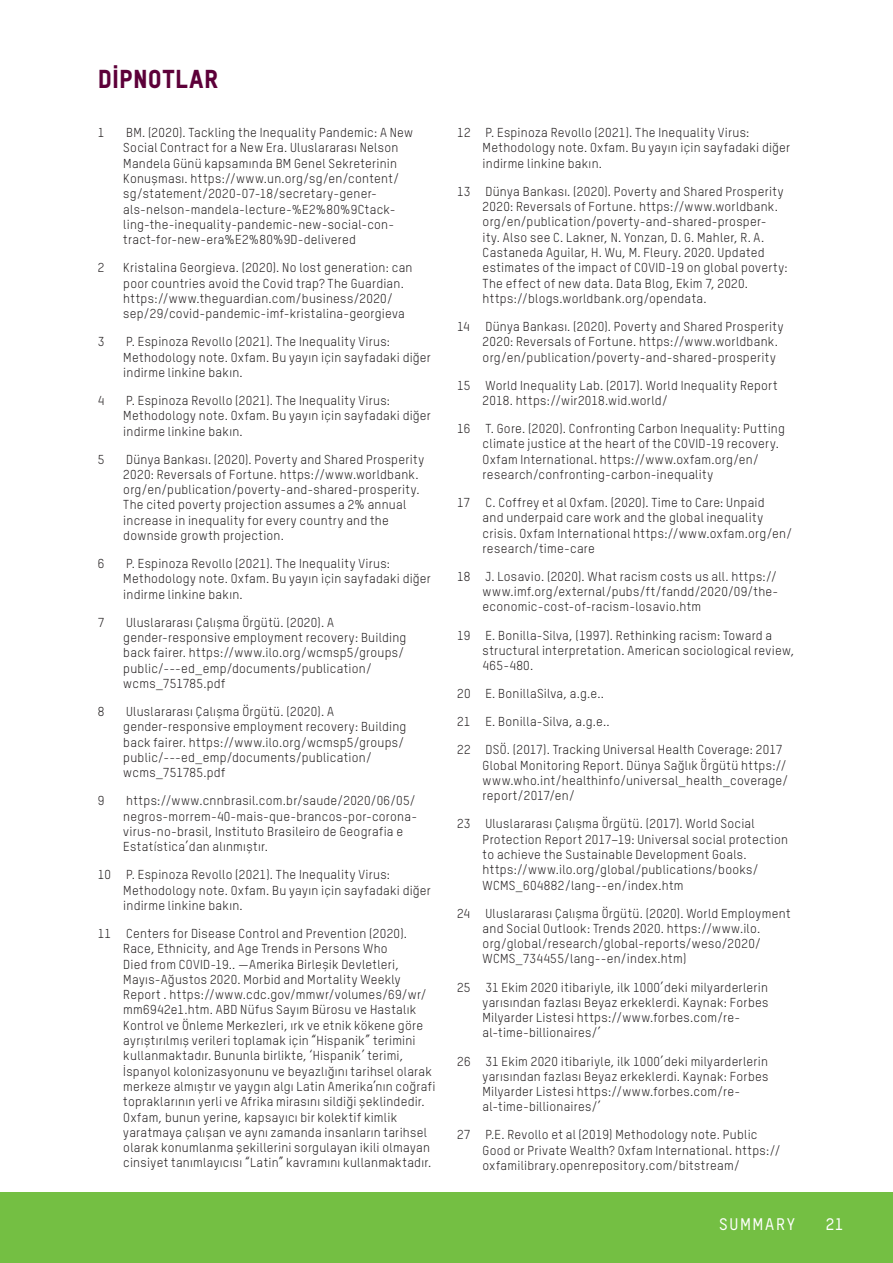
<style>
.page{position:relative;width:893px;height:1263px;background:#fff}
.page>*{position:absolute;margin:0;border:0;box-sizing:border-box;transform-origin:0 0}
.Header_2{font:25.5px "Oxfam TSTARPRO Headline";letter-spacing:.015em;color:#5d0039}
.t1{font:500 16.5px "Oxfam TSTARPRO";letter-spacing:.095em;color:#fff}
.Endnotes{font:12.75px/15.3px "Oxfam TSTARPRO";letter-spacing:.02em;color:#231f20}
</style>
<div class="page">
<div style="left:0;top:1192px;width:893px;height:71px;background:#74bf43"></div>
<p class="Header_2" style="left:98px;top:63px;width:122px">DİPNOTLAR</p>
<p class="Endnotes" style="left:98px;top:125px;width:8px">1</p>
<p class="Endnotes" style="left:123px;top:125px;width:291px">BM. (2020). Tackling the Inequality Pandemic: A New Social Contract for a New Era. Uluslararası Nelson Mandela Günü kapsamında BM Genel Sekreterinin Konuşması. https://www.un.org/sg/en/content/ sg/statement/2020-07-18/secretary-gener&shy;als-nelson-mandela-lecture-%E2%80%9Ctack&shy;ling-the-inequality-pandemic-new-social-con&shy;tract-for-new-era%E2%80%9D-delivered</p>
<p class="Endnotes" style="left:98px;top:260px;width:8px">2</p>
<p class="Endnotes" style="left:123px;top:260px;width:291px">Kristalina Georgieva. (2020). No lost generation: can poor countries avoid the Covid trap? The Guardian. https://www.theguardian.com/business/2020/ sep/29/covid-pandemic-imf-kristalina-georgieva</p>
<p class="Endnotes" style="left:98px;top:334px;width:8px">3</p>
<p class="Endnotes" style="left:123px;top:334px;width:309px">P. Espinoza Revollo (2021). The Inequality Virus:<br>Methodology note. Oxfam. Bu yayın için sayfadaki diğer indirme linkine bakın.</p>
<p class="Endnotes" style="left:98px;top:393px;width:8px">4</p>
<p class="Endnotes" style="left:123px;top:393px;width:309px">P. Espinoza Revollo (2021). The Inequality Virus:<br>Methodology note. Oxfam. Bu yayın için sayfadaki diğer indirme linkine bakın.</p>
<p class="Endnotes" style="left:98px;top:451px;width:8px">5</p>
<p class="Endnotes" style="left:123px;top:451px;width:302px">Dünya Bankası. (2020). Poverty and Shared Prosperity 2020: Reversals of Fortune. https://www.worldbank. org/en/publication/poverty-and-shared-prosperity.<br>The cited poverty projection assumes a 2% annual increase in inequality for every country and the downside growth projection.</p>
<p class="Endnotes" style="left:98px;top:556px;width:8px">6</p>
<p class="Endnotes" style="left:123px;top:556px;width:309px">P. Espinoza Revollo (2021). The Inequality Virus:<br>Methodology note. Oxfam. Bu yayın için sayfadaki diğer indirme linkine bakın.</p>
<p class="Endnotes" style="left:98px;top:614px;width:8px">7</p>
<p class="Endnotes" style="left:123px;top:614px;width:285px">Uluslararası Çalışma Örgütü. (2020). A gender-responsive employment recovery: Building back fairer. https://www.ilo.org/wcmsp5/groups/ public/---ed_emp/documents/publication/ wcms_751785.pdf</p>
<p class="Endnotes" style="left:98px;top:704px;width:8px">8</p>
<p class="Endnotes" style="left:123px;top:704px;width:285px">Uluslararası Çalışma Örgütü. (2020). A gender-responsive employment recovery: Building back fairer. https://www.ilo.org/wcmsp5/groups/ public/---ed_emp/documents/publication/ wcms_751785.pdf</p>
<p class="Endnotes" style="left:98px;top:793px;width:8px">9</p>
<p class="Endnotes" style="left:123px;top:793px;width:295px">https://www.cnnbrasil.com.br/saude/2020/06/05/ negros-morrem-40-mais-que-brancos-por-corona&shy;virus-no-brasil, Instituto Brasileiro de Geografia e Estatística’dan alınmıştır.</p>
<p class="Endnotes" style="left:123px;top:867px;width:309px;text-indent:-26px">10 P. Espinoza Revollo (2021). The Inequality Virus:<br>Methodology note. Oxfam. Bu yayın için sayfadaki diğer indirme linkine bakın.</p>
<p class="Endnotes" style="left:123px;top:926px;width:314px;text-indent:-26px">11 Centers for Disease Control and Prevention (2020).<br>Race, Ethnicity, and Age Trends in Persons Who<br>Died from COVID-19.. —Amerika Birleşik Devletleri, Mayıs-Ağustos 2020. Morbid and Mortality Weekly Report . https://www.cdc.gov/mmwr/volumes/69/wr/ mm6942e1.htm. ABD Nüfus Sayım Bürosu ve Hastalık Kontrol ve Önleme Merkezleri, ırk ve etnik kökene göre ayrıştırılmış verileri toplamak için “Hispanik” terimini kullanmaktadır. Bununla birlikte, ‘Hispanik’ terimi, İspanyol kolonizasyonunu ve beyazlığını tarihsel olarak merkeze almıştır ve yaygın algı Latin Amerika’nın coğrafi topraklarının yerli ve Afrika mirasını sildiği şeklindedir.<br>Oxfam, bunun yerine, kapsayıcı bir kolektif kimlik yaratmaya çalışan ve aynı zamanda insanların tarihsel olarak konumlanma şekillerini sorgulayan ikili olmayan cinsiyet tanımlayıcısı “Latin” kavramını kullanmaktadır.</p>
<p class="Endnotes" style="left:483px;top:125px;width:309px;text-indent:-26px">12 P. Espinoza Revollo (2021). The Inequality Virus:<br>Methodology note. Oxfam. Bu yayın için sayfadaki diğer indirme linkine bakın.</p>
<p class="Endnotes" style="left:483px;top:183px;width:307px;text-indent:-26px">13 Dünya Bankası. (2020). Poverty and Shared Prosperity 2020: Reversals of Fortune. https://www.worldbank. org/en/publication/poverty-and-shared-prosper-<br>ity. Also see C. Lakner, N. Yonzan, D. G. Mahler, R. A.<br>Castaneda Aguilar, H. Wu, M. Fleury. 2020. Updated estimates of the impact of COVID-19 on global poverty:<br>The effect of new data. Data Blog, Ekim 7, 2020. https://blogs.worldbank.org/opendata.</p>
<p class="Endnotes" style="left:483px;top:319px;width:302px;text-indent:-26px">14 Dünya Bankası. (2020). Poverty and Shared Prosperity<br>2020: Reversals of Fortune. https://www.worldbank. org/en/publication/poverty-and-shared-prosperity</p>
<p class="Endnotes" style="left:483px;top:377px;width:296px;text-indent:-26px">15 World Inequality Lab. (2017). World Inequality Report<br>2018. https://wir2018.wid.world/</p>
<p class="Endnotes" style="left:483px;top:421px;width:304px;text-indent:-26px">16 T. Gore. (2020). Confronting Carbon Inequality: Putting climate justice at the heart of the COVID-19 recovery.<br>Oxfam International. https://www.oxfam.org/en/ research/confronting-carbon-inequality</p>
<p class="Endnotes" style="left:483px;top:495px;width:311px;text-indent:-26px">17 C. Coffrey et al Oxfam. (2020). Time to Care: Unpaid<br>and underpaid care work and the global inequality crisis. Oxfam International https://www.oxfam.org/en/ research/time-care</p>
<p class="Endnotes" style="left:483px;top:569px;width:297px;text-align:justify;text-indent:-26px">18 J. Losavio. (2020). What racism costs us all. https:// www.imf.org/external/pubs/ft/fandd/2020/09/the&shy;economic-cost-of-racism-losavio.htm</p>
<p class="Endnotes" style="left:483px;top:627px;width:313px;text-indent:-26px">19 E. Bonilla-Silva, (1997). Rethinking racism: Toward a structural interpretation. American sociological review,<br>465-480.</p>
<p class="Endnotes" style="left:457px;top:686px;width:148px">20 E. BonillaSilva, a.g.e..</p>
<p class="Endnotes" style="left:457px;top:714px;width:154px">21 E. Bonilla-Silva, a.g.e..</p>
<p class="Endnotes" style="left:483px;top:742px;width:307px;text-indent:-26px">22 DSÖ. (2017). Tracking Universal Health Coverage: 2017<br>Global Monitoring Report. Dünya Sağlık Örgütü https:// www.who.int/healthinfo/universal_health_coverage/ report/2017/en/</p>
<p class="Endnotes" style="left:483px;top:816px;width:307px;text-indent:-26px">23 Uluslararası Çalışma Örgütü. (2017). World Social Protection Report 2017–19: Universal social protection to achieve the Sustainable Development Goals. https://www.ilo.org/global/publications/books/ WCMS_604882/lang--en/index.htm</p>
<p class="Endnotes" style="left:483px;top:905px;width:309px;text-indent:-26px">24 Uluslararası Çalışma Örgütü. (2020). World Employment and Social Outlook: Trends 2020. https://www.ilo. org/global/research/global-reports/weso/2020/ WCMS_734455/lang--en/index.htm)</p>
<p class="Endnotes" style="left:483px;top:979px;width:287px;text-indent:-26px">25 31 Ekim 2020 itibariyle, ilk 1000’deki milyarderlerin yarısından fazlası Beyaz erkeklerdi. Kaynak: Forbes Milyarder Listesi https://www.forbes.com/re&shy;al-time-billionaires/’</p>
<p class="Endnotes" style="left:483px;top:1053px;width:287px;text-indent:-26px">26 31 Ekim 2020 itibariyle, ilk 1000’deki milyarderlerin yarısından fazlası Beyaz erkeklerdi. Kaynak: Forbes Milyarder Listesi https://www.forbes.com/re&shy;al-time-billionaires/’</p>
<p class="Endnotes" style="left:483px;top:1127px;width:299px;text-indent:-26px">27 P.E. Revollo et al (2019) Methodology note. Public<br>Good or Private Wealth? Oxfam International. https:// oxfamilibrary.openrepository.com/bitstream/</p>
<p class="t1" style="left:719px;top:1214px;width:78px">SUMMARY</p>
<p class="t1" style="left:826px;top:1214px;width:19px">21</p>
</div>
